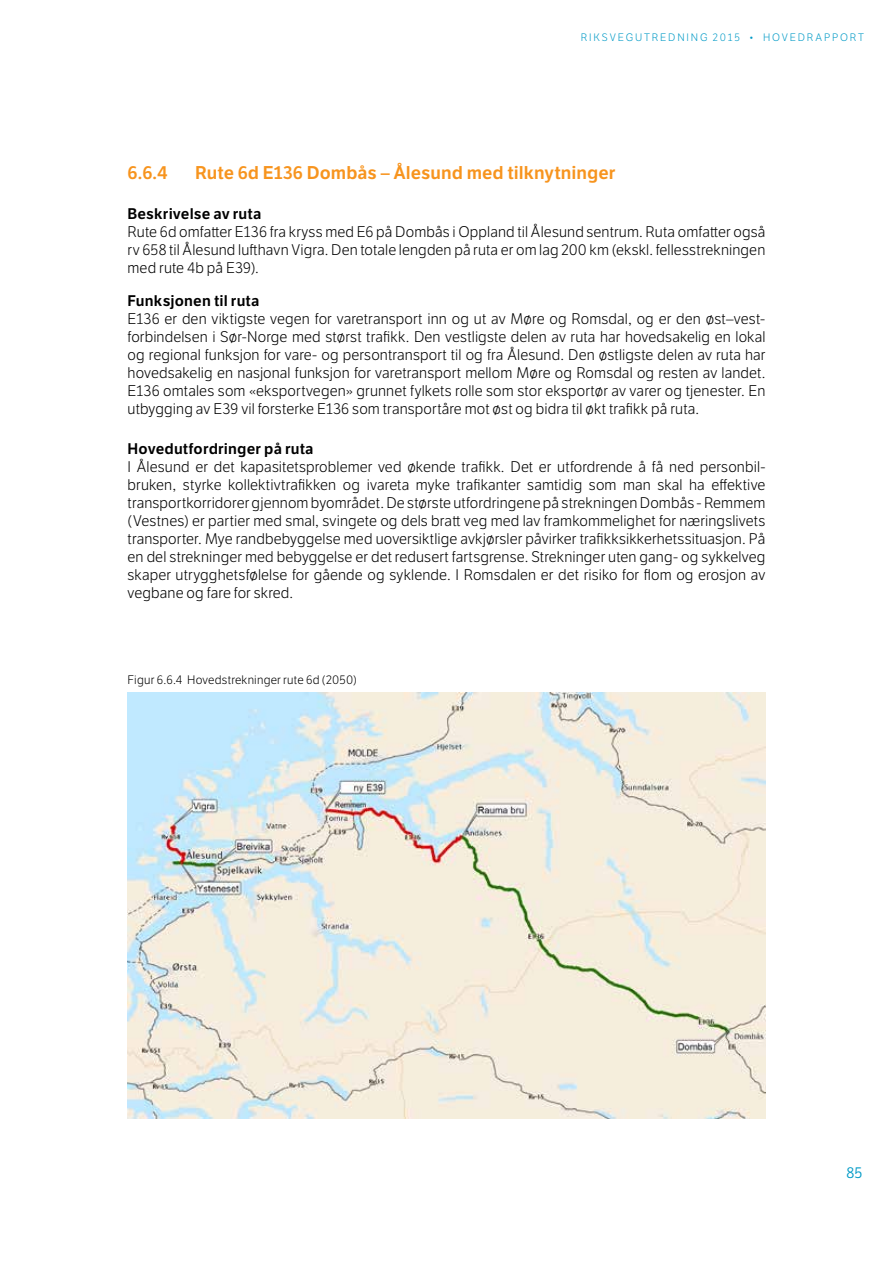
<style>
.page{position:relative;width:893px;height:1263px;background:#fff}
.page>*{position:absolute;margin:0;border:0;box-sizing:border-box;transform-origin:0 0}
.Tittel_3{font:600 18px "LFT Etica";letter-spacing:.005em;color:#f7941e}
.Tittel_4{font:300 15px/18px "LFT Etica";letter-spacing:.01em;color:#000;text-align:justify}
.Tittel_4-2{font:600 15px "LFT Etica";letter-spacing:.01em;color:#000}
.t1{font:15px "LFT Etica";color:#009ac6}
.Tabell{font:300 12px "LFT Etica";letter-spacing:.015em;color:#000}
.t2{font:300 10.5px "LFT Etica";letter-spacing:.175em;color:#009ac6}
</style>
<div class="page">
<img style="left:128px;top:693px;width:637px;height:425px">
<p class="t2" style="left:581px;top:32px;width:285px">RIKSVEGUTREDNING 2015 • HOVEDRAPPORT</p>
<p class="Tittel_3" style="left:128px;top:161px;width:42px">6.6.4</p>
<p class="Tittel_3" style="left:195px;top:161px;width:422px">Rute 6d E136 Dombås – Ålesund med tilknytninger</p>
<p class="Tittel_4-2" style="left:128px;top:205px;width:135px">Beskrivelse av ruta</p>
<p class="Tittel_4" style="left:128px;top:223px;width:639px">Rute 6d omfatter E136 fra kryss med E6 på Dombås i Oppland til Ålesund sentrum. Ruta omfatter også rv 658 til Ålesund lufthavn Vigra. Den totale lengden på ruta er om lag 200 km (ekskl. fellesstrekningen med rute 4b på E39).</p>
<p class="Tittel_4-2" style="left:128px;top:292px;width:133px">Funksjonen til ruta</p>
<p class="Tittel_4" style="left:128px;top:310px;width:639px">E136 er den viktigste vegen for varetransport inn og ut av Møre og Romsdal, og er den øst–vest&shy;forbindelsen i Sør-Norge med størst trafikk. Den vestligste delen av ruta har hovedsakelig en lokal og regional funksjon for vare- og persontransport til og fra Ålesund. Den østligste delen av ruta har hovedsakelig en nasjonal funksjon for varetransport mellom Møre og Romsdal og resten av landet.<br>E136 omtales som «eksportvegen» grunnet fylkets rolle som stor eksportør av varer og tjenester. En utbygging av E39 vil forsterke E136 som transportåre mot øst og bidra til økt trafikk på ruta.</p>
<p class="Tittel_4-2" style="left:128px;top:439px;width:188px">Hovedutfordringer på ruta</p>
<p class="Tittel_4" style="left:128px;top:458px;width:639px">I Ålesund er det kapasitetsproblemer ved økende trafikk. Det er utfordrende å få ned personbil&shy;bruken, styrke kollektivtrafikken og ivareta myke trafikanter samtidig som man skal ha effektive transportkorridorer gjennom byområdet. De største utfordringene på strekningen Dombås - Remmem (Vestnes) er partier med smal, svingete og dels bratt veg med lav framkommelighet for næringslivets transporter. Mye randbebyggelse med uoversiktlige avkjørsler påvirker trafikksikkerhetssituasjon. På en del strekninger med bebyggelse er det redusert fartsgrense. Strekninger uten gang- og sykkelveg skaper utrygghetsfølelse for gående og syklende. I Romsdalen er det risiko for flom og erosjon av vegbane og fare for skred.</p>
<p class="Tabell" style="left:128px;top:673px;width:231px">Figur 6.6.4 Hovedstrekninger rute 6d (2050)</p>
<p class="t1" style="left:846px;top:1164px;width:17px">85</p>
</div>
